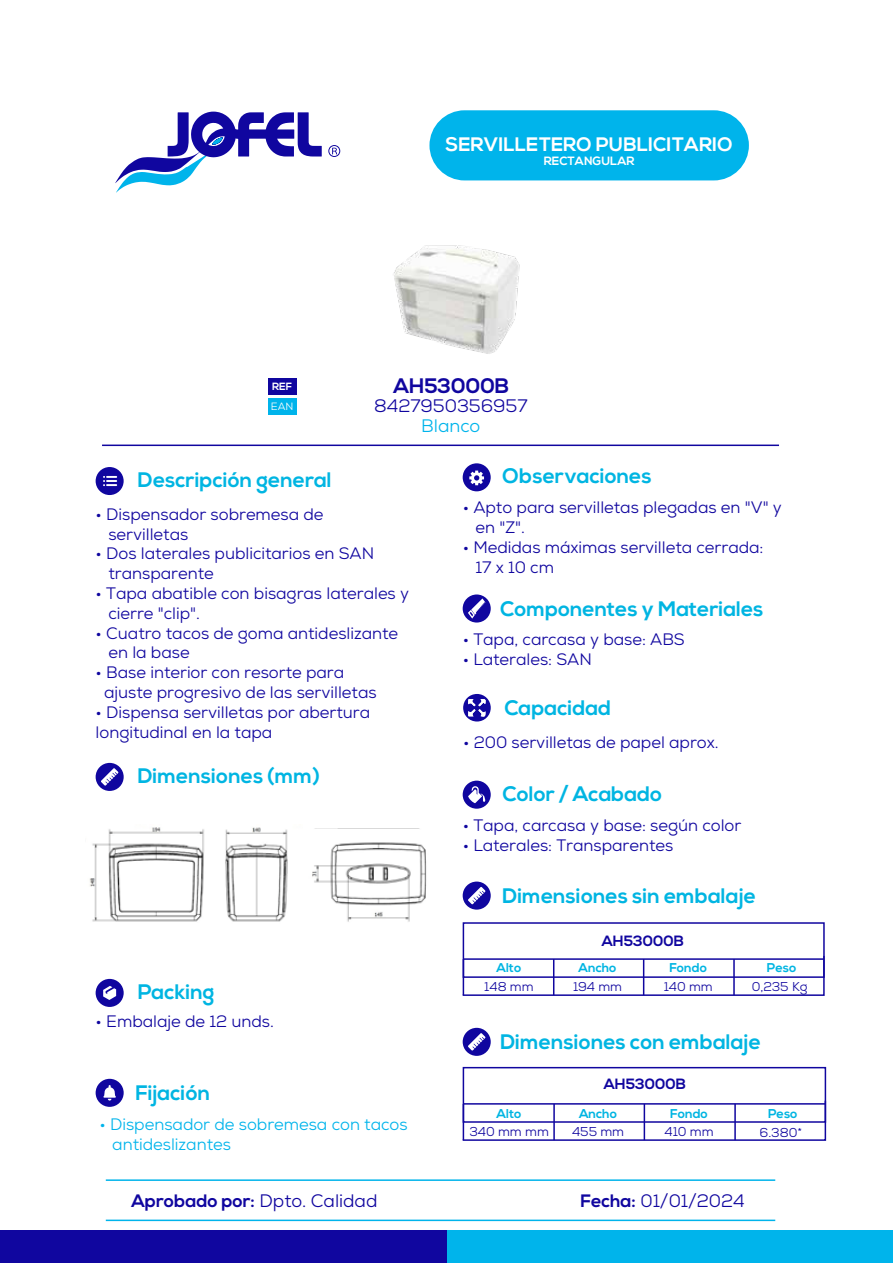
<style>
.page{position:relative;width:893px;height:1263px;background:#fff}
.page>*{position:absolute;margin:0;border:0;box-sizing:border-box;transform-origin:0 0}
.t1{font:700 21px "Nexa";color:#00b5e2}
.t2{font:700 21px "Nexa";color:#10069f}
.t3{font:700 19.5px "Nexa";color:#fff}
.t4{font:18px "Nexa";color:#10069f}
.t5{font:700 18px "Nexa";color:#10069f}
.t6{font:18px "Nexa";color:#00b4eb}
.t7{font:16.5px/19.8px "Nexa";color:#10069f}
.t8{font:16.5px/19.8px "Nexa";color:#00b4eb}
.t9{font:700 14.85px "Nexa";color:#10069f}
.t10{font:12.75px "Nexa";color:#10069f}
.t11{font:700 12.75px "Nexa";color:#00b5e2}
.t12{font:700 12px "Nexa";color:#fff}
.t13{font:700 10.5px "Nexa";color:#fff}
.t14{font:10.5px "Nexa";color:#fff}
.s1{font-weight:400}
.s2{font-weight:700}
</style>
<div class="page">
<svg style="left:328px;top:145px;width:12px;height:12px"></svg>
<svg style="left:115px;top:112px;width:207px;height:81px"></svg>
<svg style="left:463px;top:594px;width:28px;height:28px"></svg>
<div style="left:0;top:1231px;width:447px;height:32px;background:#10069f"></div>
<div style="left:447px;top:1231px;width:446px;height:32px;background:#00b4eb"></div>
<div style="left:429px;top:110px;width:320px;height:70px;background:#00b4eb;border-radius:35px"></div>
<div style="left:268px;top:379px;width:29px;height:16px;background:#10069f"></div>
<div style="left:268px;top:398px;width:29px;height:17px;background:#00b4eb"></div>
<svg style="left:463px;top:463px;width:28px;height:28px"></svg>
<svg style="left:96px;top:467px;width:28px;height:28px"></svg>
<svg style="left:463px;top:781px;width:28px;height:28px"></svg>
<svg style="left:96px;top:979px;width:28px;height:28px"></svg>
<svg style="left:96px;top:1079px;width:28px;height:28px"></svg>
<svg style="left:463px;top:1028px;width:28px;height:28px"></svg>
<div style="left:463px;top:1067px;width:363px;height:56px;border:2px solid #10069f"></div>
<svg style="left:462px;top:1099px;width:365px;height:42px"></svg>
<hr style="left:553px;top:1104px;width:2px;height:36px;background:#10069f">
<hr style="left:463px;top:1104px;width:1px;height:36px;background:#10069f">
<hr style="left:644px;top:1104px;width:1px;height:36px;background:#10069f">
<hr style="left:734px;top:1104px;width:2px;height:36px;background:#10069f">
<svg style="left:463px;top:881px;width:28px;height:29px"></svg>
<div style="left:463px;top:922px;width:362px;height:56px;border:2px solid #10069f"></div>
<svg style="left:462px;top:954px;width:363px;height:42px"></svg>
<hr style="left:553px;top:959px;width:1px;height:36px;background:#10069f">
<hr style="left:463px;top:959px;width:1px;height:36px;background:#10069f">
<hr style="left:643px;top:959px;width:1px;height:36px;background:#10069f">
<hr style="left:733px;top:959px;width:2px;height:36px;background:#10069f">
<hr style="left:102px;top:445px;width:677px;height:1px;background:#10069f">
<hr style="left:106px;top:1219px;width:669px;height:2px;background:#00b4eb">
<hr style="left:106px;top:1179px;width:669px;height:2px;background:#00b4eb">
<svg style="left:96px;top:763px;width:28px;height:28px"></svg>
<svg style="left:463px;top:694px;width:28px;height:27px"></svg>
<img style="left:393px;top:180px;width:178px;height:174px">
<img style="left:312px;top:842px;width:115px;height:80px">
<img style="left:89px;top:827px;width:199px;height:95px">
<p class="t13" style="left:272px;top:380px;width:21px">REF</p>
<p class="t3" style="left:445px;top:133px;width:289px">SERVILLETERO PUBLICITARIO</p>
<p class="t12" style="left:544px;top:154px;width:92px">RECTANGULAR</p>
<p class="t2" style="left:393px;top:373px;width:117px">AH53000B</p>
<p class="t14" style="left:271px;top:400px;width:24px">EAN</p>
<p class="t4" style="left:374px;top:394px;width:155px">8427950356957</p>
<p class="t1" style="left:138px;top:467px;width:195px">Descripción general</p>
<p class="t7" style="left:108px;top:504px;width:217px;text-indent:-13px">• Dispensador sobremesa de servilletas</p>
<p class="t7" style="left:108px;top:544px;width:267px;text-indent:-13px">• Dos laterales publicitarios en SAN transparente</p>
<p class="t7" style="left:108px;top:583px;width:302px;text-indent:-13px">• Tapa abatible con bisagras laterales y cierre "clip".</p>
<p class="t7" style="left:108px;top:623px;width:291px;text-indent:-13px">• Cuatro tacos de goma antideslizante en la base</p>
<p class="t7" style="left:104px;top:663px;width:274px;text-indent:-9px">• Base interior con resorte para ajuste progresivo de las servilletas</p>
<p class="t7" style="left:96px;top:702px;width:276px">• Dispensa servilletas por abertura longitudinal en la tapa</p>
<p class="t1" style="left:138px;top:763px;width:184px">Dimensiones (mm)</p>
<p class="t1" style="left:138px;top:979px;width:78px">Packing</p>
<p class="t7" style="left:96px;top:1012px;width:180px">• Embalaje de 12 unds.</p>
<p class="t1" style="left:136px;top:1081px;width:76px">Fijación</p>
<p class="t8" style="left:112px;top:1114px;width:297px;text-indent:-13px">• Dispensador de sobremesa con tacos antideslizantes</p>
<p class="t6" style="left:421px;top:415px;width:61px">Blanco</p>
<p class="t1" style="left:503px;top:464px;width:151px">Observaciones</p>
<p class="t7" style="left:475px;top:498px;width:308px;text-indent:-13px">• Apto para servilletas plegadas en "V" y en "Z".</p>
<p class="t7" style="left:475px;top:537px;width:290px;text-indent:-13px">• Medidas máximas servilleta cerrada:<br>17 x 10 cm</p>
<p class="t1" style="left:500px;top:597px;width:265px">Componentes y Materiales</p>
<p class="t7" style="left:463px;top:630px;width:224px">• Tapa, carcasa y base: ABS</p>
<p class="t7" style="left:463px;top:650px;width:131px">• Laterales: SAN</p>
<p class="t1" style="left:504px;top:695px;width:108px">Capacidad</p>
<p class="t7" style="left:463px;top:733px;width:257px">• 200 servilletas de papel aprox.</p>
<p class="t1" style="left:503px;top:781px;width:161px">Color / Acabado</p>
<p class="t7" style="left:463px;top:816px;width:280px">• Tapa, carcasa y base: según color</p>
<p class="t7" style="left:463px;top:836px;width:212px">• Laterales: Transparentes</p>
<p class="t1" style="left:503px;top:883px;width:255px">Dimensiones sin embalaje</p>
<p class="t9" style="left:602px;top:933px;width:84px">AH53000B</p>
<p class="t11" style="left:496px;top:961px;width:26px">Alto</p>
<p class="t11" style="left:579px;top:961px;width:39px">Ancho</p>
<p class="t11" style="left:669px;top:961px;width:39px">Fondo</p>
<p class="t10" style="left:484px;top:978px;width:51px">148 mm</p>
<p class="t10" style="left:573px;top:978px;width:51px">194 mm</p>
<p class="t10" style="left:664px;top:978px;width:51px">140 mm</p>
<p class="t10" style="left:752px;top:978px;width:57px">0,235 Kg</p>
<p class="t11" style="left:767px;top:961px;width:31px">Peso</p>
<p class="t1" style="left:500px;top:1030px;width:262px">Dimensiones con embalaje</p>
<p class="t9" style="left:604px;top:1075px;width:84px">AH53000B</p>
<p class="t10" style="left:469px;top:1123px;width:81px">340 mm mm</p>
<p class="t10" style="left:572px;top:1123px;width:54px">455 mm</p>
<p class="t10" style="left:664px;top:1123px;width:51px">410 mm</p>
<p class="t11" style="left:768px;top:1106px;width:31px">Peso</p>
<p class="t11" style="left:497px;top:1107px;width:26px">Alto</p>
<p class="t11" style="left:579px;top:1107px;width:40px">Ancho</p>
<p class="t11" style="left:670px;top:1106px;width:39px">Fondo</p>
<p class="t10" style="left:760px;top:1124px;width:44px">6.380*</p>
<p class="t5" style="left:131px;top:1190px;width:247px">Aprobado por: <span class="s1">Dpto. Calidad</span></p>
<p class="t4" style="left:580px;top:1189px;width:166px"><span class="s2">Fecha:</span> 01/01/2024</p>
</div>
